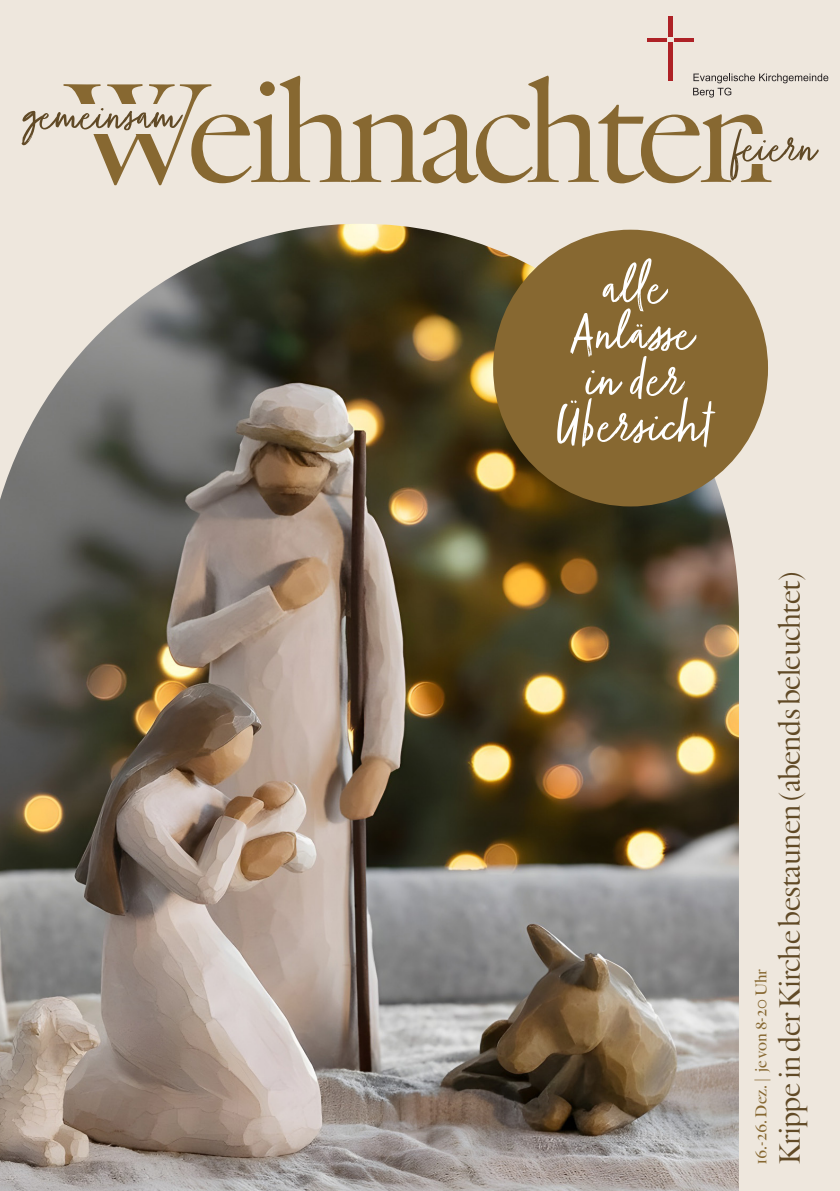
<style>
.page{position:relative;width:840px;height:1191px;background:#fff}
.page>*{position:absolute;margin:0;border:0;box-sizing:border-box;transform-origin:0 0}
.Headline__Center{font:144px "Verdigris MVB Pro Big";letter-spacing:-.05em;color:#876831}
.Headline__Center-2{font:60px "Zooja Light Pro";letter-spacing:.01em;color:#fff}
.Event_Detail_1{font:50px "Zooja Light Pro";letter-spacing:.01em;color:#614a26}
.Headline__Center-3{font:30px "Verdigris MVB Pro Big";letter-spacing:-.02em;color:#614a26}
.Subtitle__Left{font:700 16px "Verdigris MVB Pro Big";letter-spacing:-.005em;color:#876831}
</style>
<div class="page">
<div style="left:0;top:0;width:839px;height:1191px;background:#eee7dd"></div>
<img style="left:0;top:224px;width:738px;height:967px">
<div style="left:493px;top:230px;width:274px;height:276px;background:#876831;border-radius:50%"></div>
<svg style="left:693px;top:74px;width:134px;height:24px"></svg>
<div style="left:667px;top:43px;width:5px;height:38px;background:#ae2226"></div>
<div style="left:667px;top:16px;width:5px;height:21px;background:#ae2226"></div>
<hr style="left:673px;top:38px;width:20px;height:4px;background:#ae2226">
<hr style="left:646px;top:38px;width:20px;height:4px;background:#ae2226">
<p class="Headline__Center" style="left:65px;top:45px;width:711px">Weihnachten</p>
<p class="Event_Detail_1" style="left:20px;top:88px;width:158px">gemeinsam</p>
<p class="Event_Detail_1" style="left:729px;top:120px;width:85px">feiern</p>
<p class="Headline__Center-2" style="left:599px;top:254px;width:64px">alle</p>
<p class="Headline__Center-2" style="left:570px;top:300px;width:121px">Anlässe</p>
<p class="Headline__Center-2" style="left:582px;top:346px;width:98px">in der</p>
<p class="Headline__Center-2" style="left:552px;top:392px;width:159px">Übersicht</p>
<p class="Headline__Center-3" style="left:771px;top:1165px;width:595px;rotate:-90deg">Krippe in der Kirche bestaunen (abends beleuchtet)</p>
<p class="Subtitle__Left" style="left:751px;top:1165px;width:198px;rotate:-90deg">16.-26. Dez. | je von 8-20 Uhr</p>
</div>
